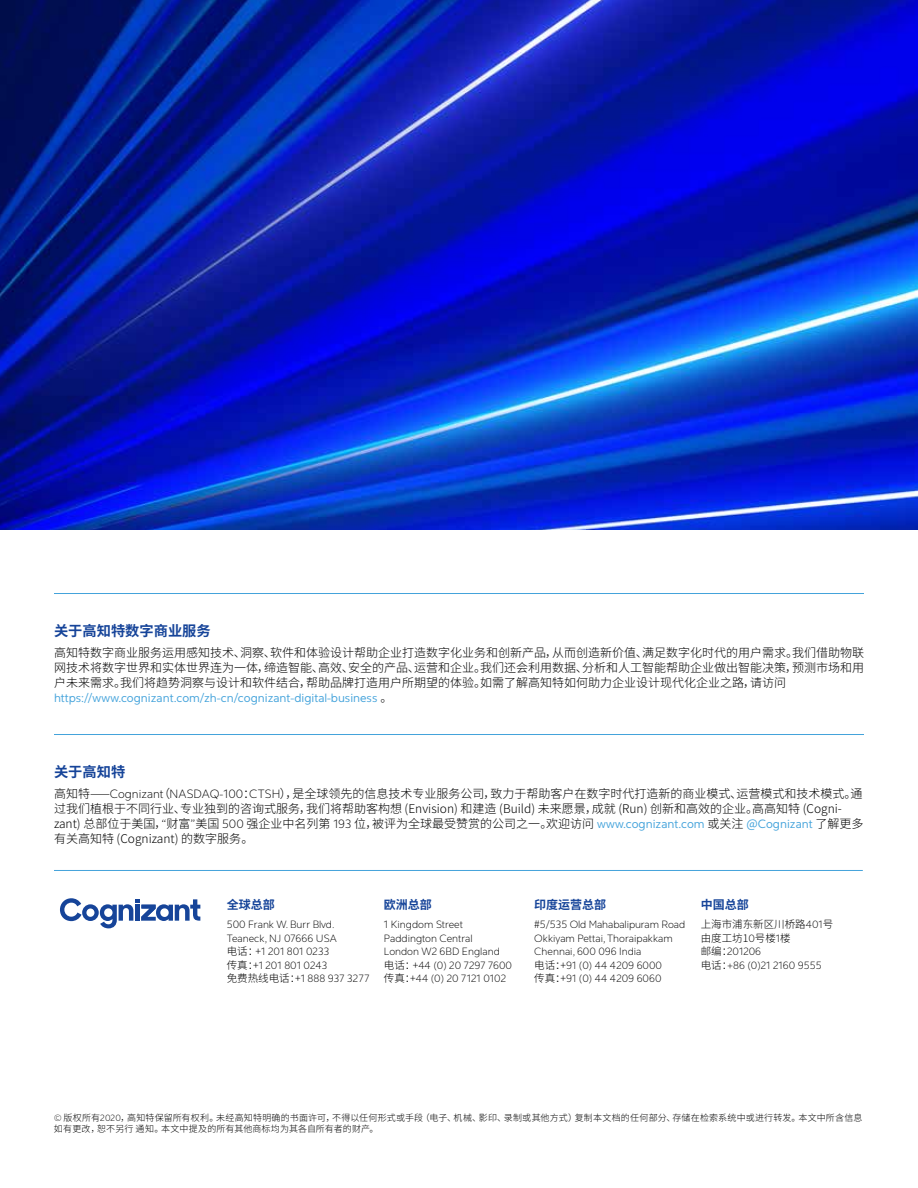
<style>
.page{position:relative;width:918px;height:1188px;background:#fff}
.page>*{position:absolute;margin:0;border:0;box-sizing:border-box;transform-origin:0 0}
.t1{font:700 14.25px "Noto Sans CJ Ksc";color:#164499}
.t2{font:300 12px/15px "Noto Sans CJ Ksc";color:#000;text-align:justify}
.t3{font:12px "Cognizant Sans";color:#44a3db}
.t4{font:700 12px "Noto Sans CJ Ksc";color:#164499}
.t5{font:300 10.5px/13.5px "Cognizant Sans";color:#000}
.t6{font:300 10.5px/13.5px "Noto Sans CJ Ksc";color:#000}
.t7{font:300 9px/12px "Noto Sans CJ Ksc";letter-spacing:.02em;color:#000}
.s1{font-family:"Noto Sans CJ Ksc";font-weight:300;color:#000}
.s2{font-family:"Cognizant Sans"}
.s3{font-family:"Cognizant Sans";font-weight:400;color:#44a3db}
.s4{font-weight:400;color:#44a3db}
.s5{font-family:"Noto Sans CJ Ksc"}
</style>
<div class="page">
<img style="left:0;top:0;width:918px;height:529px">
<hr style="left:54px;top:593px;width:810px;height:1px;background:#44a3db">
<hr style="left:54px;top:734px;width:810px;height:1px;background:#44a3db">
<hr style="left:54px;top:870px;width:809px;height:1px;background:#44a3db">
<svg style="left:60px;top:898px;width:140px;height:30px"></svg>
<p class="t1" style="left:54px;top:622px;width:158px">关于高知特数字商业服务</p>
<p class="t2" style="left:54px;top:645px;width:811px">高知特数字商业服务运用感知技术、洞察、软件和体验设计帮助企业打造数字化业务和创新产品，从而创造新价值、满足数字化时代的用户需求。我们借助物联网技术将数字世界和实体世界连为一体，缔造智能、高效、安全的产品、运营和企业。我们还会利用数据、分析和人工智能帮助企业做出智能决策，预测市场和用户未来需求。我们将趋势洞察与设计和软件结合，帮助品牌打造用户所期望的体验。如需了解高知特如何助力企业设计现代化企业之路，请访问</p>
<p class="t3" style="left:54px;top:690px;width:340px">https://www.cognizant.com/zh-cn/cognizant-digital-business <span class="s1">。</span></p>
<p class="t1" style="left:54px;top:763px;width:73px">关于高知特</p>
<p class="t2" style="left:54px;top:786px;width:811px;text-align:left">高知特——<span class="s2">Cognizant</span>（<span class="s2">NASDAQ-100</span>：<span class="s2">CTSH</span>），是全球领先的信息技术专业服务公司，致力于帮助客户在数字时代打造新的商业模式、运营模式和技术模式。通过我们植根于不同行业、专业独到的咨询式服务，我们将帮助客构想 (Envision) 和建造 (Build) 未来愿景，成就 (Run) 创新和高效的企业。高高知特 (Cogni&shy;zant) 总部位于美国，<span class="s2">“</span>财富<span class="s2">”</span>美国 <span class="s2">500</span> 强企业中名列第 <span class="s2">193</span> 位，被评为全球最受赞赏的公司之一。欢迎访问 <span class="s3">www.cognizant.com</span> 或关注 <span class="s4">@</span><span class="s3">Cognizant</span> 了解更多有关高知特 (Cognizant) 的数字服务。</p>
<p class="t4" style="left:227px;top:898px;width:49px">全球总部</p>
<p class="t5" style="left:227px;top:918px;width:144px">500 Frank W. Burr Blvd.<br>Teaneck, NJ 07666 USA<br><span class="s5">电话：+</span>1 201 801 0233<br><span class="s5">传真：+</span>1 201 801 0243<br><span class="s5">免费热线电话：+</span>1 888 937 3277</p>
<p class="t4" style="left:384px;top:898px;width:49px">欧洲总部</p>
<p class="t5" style="left:384px;top:918px;width:130px">1 Kingdom Street<br>Paddington Central<br>London W2 6BD England<span class="s5">电话：+</span>44 (0) 20 7297 7600<span class="s5">传真：+</span>44 (0) 20 7121 0102</p>
<p class="t4" style="left:534px;top:898px;width:73px">印度运营总部</p>
<p class="t5" style="left:534px;top:918px;width:152px"><span class="s5">#</span>5/535 Old Mahabalipuram Road<br>Okkiyam Pettai, Thoraipakkam<br>Chennai, 600 096 India<br><span class="s5">电话：+</span>91 (0) 44 4209 6000<br><span class="s5">传真：+</span>91 (0) 44 4209 6060</p>
<p class="t4" style="left:701px;top:898px;width:49px">中国总部</p>
<p class="t6" style="left:701px;top:918px;width:134px">上海市浦东新区川桥路<span class="s2">401</span>号由度工坊1<span class="s2">0</span>号楼<span class="s2">1</span>楼</p>
<p class="t5" style="left:701px;top:945px;width:122px"><span class="s5">邮编：</span>201206<br><span class="s5">电话：</span>+86 (0)21 2160 9555</p>
<p class="t7" style="left:54px;top:1111px;width:810px"><span class="s2">©</span> 版权所有<span class="s2">2020</span>，高知特保留所有权利。未经高知特明确的书面许可，不得以任何形式或手段（电子、机械、影印、录制或其他方式）复制本文档的任何部分、存储在检索系统中或进行转发。本文中所含信息如有更改，恕不另行通知。本文中提及的所有其他商标均为其各自所有者的财产。</p>
</div>
